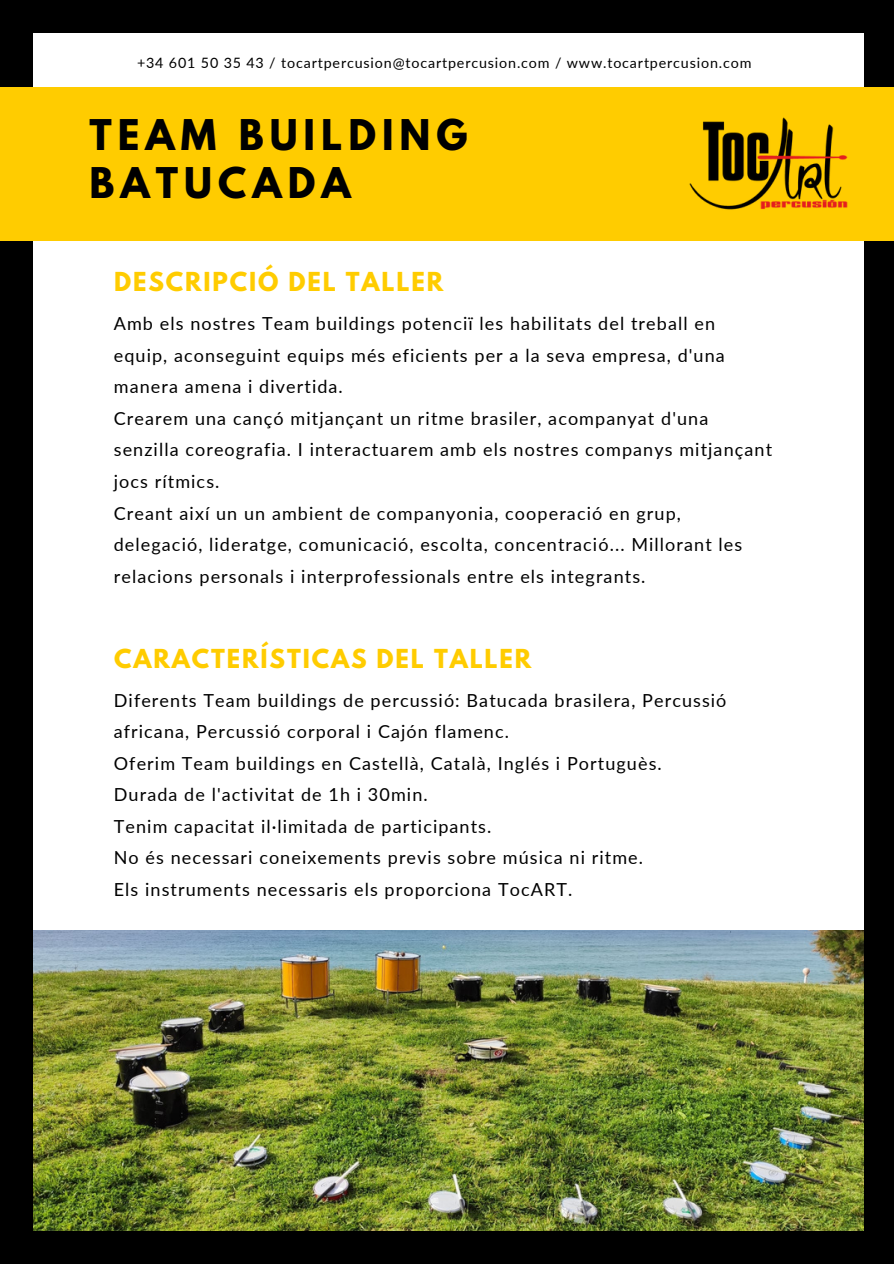
<style>
.page{position:relative;width:894px;height:1264px;background:#fff}
.page>*{position:absolute;margin:0;border:0;box-sizing:border-box;transform-origin:0 0}
.t1{font:700 37.5px/47.2px "League Spartan";letter-spacing:.16em;color:#000}
.t2{font:700 23.1px "League Spartan";letter-spacing:.08em;color:#fc0}
.t3{font:18px/31.5px "Lato";letter-spacing:.06em;color:#000}
.t4{font:14.25px "Lato";letter-spacing:.06em;color:#000}
</style>
<div class="page">
<div style="left:0;top:0;width:893px;height:1263px;background:#000"></div>
<div style="left:34px;top:33px;width:829px;height:1197px;background:#fff"></div>
<div style="left:0;top:87px;width:893px;height:153px;background:#fc0"></div>
<img style="left:34px;top:930px;width:829px;height:300px">
<img style="left:647px;top:75px;width:246px;height:177px">
<p class="t4" style="left:137px;top:54px;width:616px">+34 601 50 35 43 / tocartpercusion@tocartpercusion.com / www.tocartpercusion.com</p>
<h3 class="t1" style="left:89px;top:116px;width:380px">TEAM BUILDING<br>BATUCADA</h3>
<p class="t2" style="left:114px;top:270px;width:330px">DESCRIPCIÓ DEL TALLER</p>
<p class="t3" style="left:114px;top:308px;width:659px">Amb els nostres Team buildings potenciï les habilitats del treball en equip, aconseguint equips més eficients per a la seva empresa, d'una manera amena i divertida.<br>Crearem una cançó mitjançant un ritme brasiler, acompanyat d'una senzilla coreografia. I interactuarem amb els nostres companys mitjançant jocs rítmics.<br>Creant així un un ambient de companyonia, cooperació en grup, delegació, lideratge, comunicació, escolta, concentració... Millorant les relacions personals i interprofessionals entre els integrants.</p>
<h3 class="t2" style="left:114px;top:646px;width:418px">CARACTERÍSTICAS DEL TALLER</h3>
<h2 class="t3" style="left:114px;top:684px;width:614px">Diferents Team buildings de percussió: Batucada brasilera, Percussió africana, Percussió corporal i Cajón flamenc.<br>Oferim Team buildings en Castellà, Català, Inglés i Portuguès.<br>Durada de l'activitat de 1h i 30min.<br>Tenim capacitat il·limitada de participants.<br>No és necessari coneixements previs sobre música ni ritme.<br>Els instruments necessaris els proporciona TocART.</h2>
</div>
